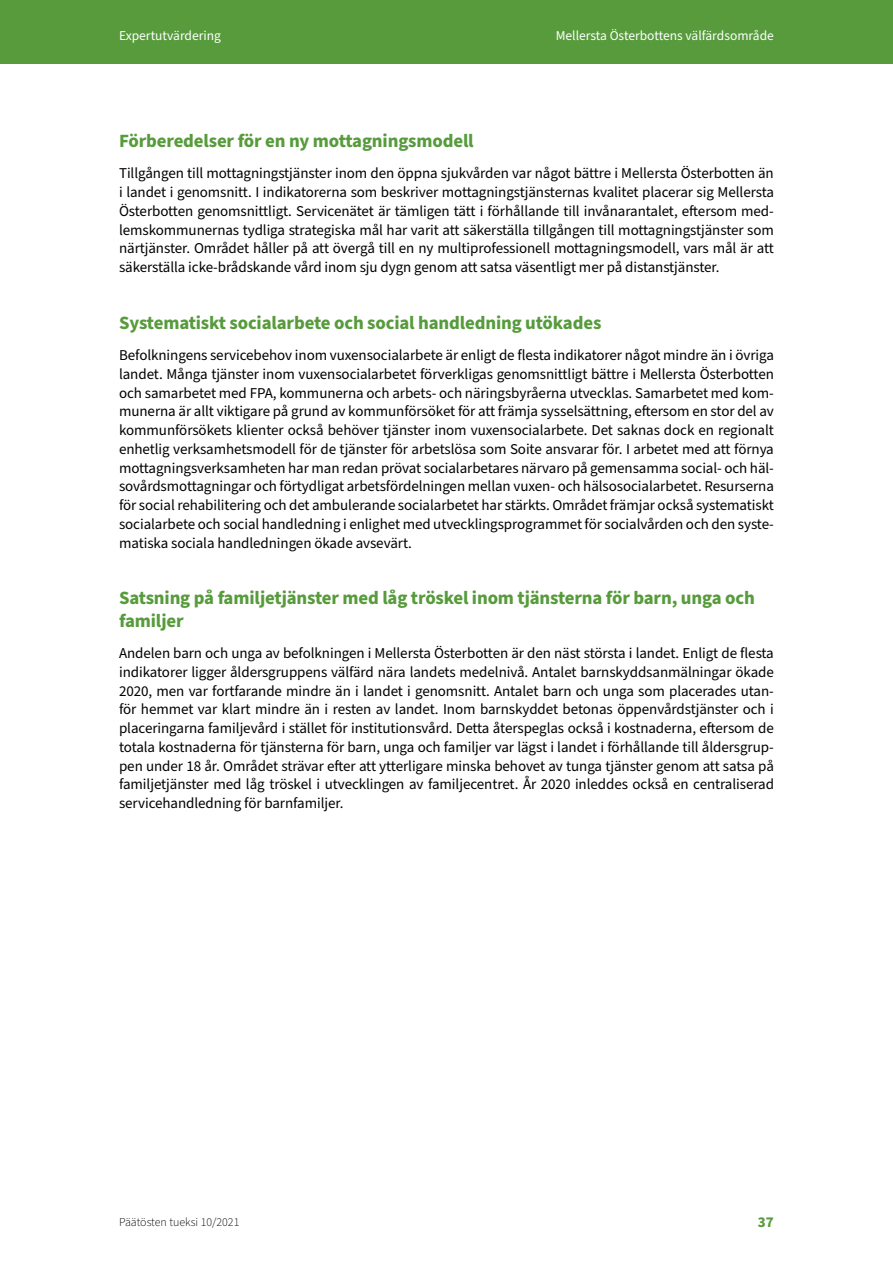
<style>
.page{position:relative;width:893px;height:1263px;background:#fff}
.page>*{position:absolute;margin:0;border:0;box-sizing:border-box;transform-origin:0 0}
.Otsikko_2{font:700 18.75px/22.5px "Source Sans Pro";letter-spacing:-.01em;color:#579b3c}
.Text{font:15px/18.8px "Source Sans Pro";letter-spacing:-.005em;color:#000;text-align:justify}
.t1{font:700 15px "Source Sans Pro";color:#579b3c}
.t2{font:13.5px "Source Sans Pro";color:#fff}
.t3{font:300 12px "Source Sans Pro";color:#000}
</style>
<div class="page">
<div style="left:0;top:0;width:893px;height:64px;background:#579b3c"></div>
<p class="t2" style="left:119px;top:27px;width:103px">Expertutvärdering</p>
<p class="t2" style="left:556px;top:27px;width:220px">Mellersta Österbottens välfärdsområde</p>
<h2 class="Otsikko_2" style="left:119px;top:130px;width:356px">Förberedelser för en ny mottagningsmodell</h2>
<p class="Text" style="left:119px;top:164px;width:656px">Tillgången till mottagningstjänster inom den öppna sjukvården var något bättre i Mellersta Österbotten än i landet i genomsnitt. I indikatorerna som beskriver mottagningstjänsternas kvalitet placerar sig Mellersta Österbotten genomsnittligt. Servicenätet är tämligen tätt i förhållande till invånarantalet, eftersom med&shy;lemskommunernas tydliga strategiska mål har varit att säkerställa tillgången till mottagningstjänster som närtjänster. Området håller på att övergå till en ny multiprofessionell mottagningsmodell, vars mål är att säkerställa icke-brådskande vård inom sju dygn genom att satsa väsentligt mer på distanstjänster.</p>
<h2 class="Otsikko_2" style="left:119px;top:312px;width:484px">Systematiskt socialarbete och social handledning utökades</h2>
<p class="Text" style="left:119px;top:346px;width:656px">Befolkningens servicebehov inom vuxensocialarbete är enligt de flesta indikatorer något mindre än i övriga landet. Många tjänster inom vuxensocialarbetet förverkligas genomsnittligt bättre i Mellersta Österbotten och samarbetet med FPA, kommunerna och arbets- och näringsbyråerna utvecklas. Samarbetet med kom&shy;munerna är allt viktigare på grund av kommunförsöket för att främja sysselsättning, eftersom en stor del av kommunförsökets klienter också behöver tjänster inom vuxensocialarbete. Det saknas dock en regionalt enhetlig verksamhetsmodell för de tjänster för arbetslösa som Soite ansvarar för. I arbetet med att förnya mottagningsverksamheten har man redan prövat socialarbetares närvaro på gemensamma social- och häl&shy;sovårdsmottagningar och förtydligat arbetsfördelningen mellan vuxen- och hälsosocialarbetet. Resurserna för social rehabilitering och det ambulerande socialarbetet har stärkts. Området främjar också systematiskt socialarbete och social handledning i enlighet med utvecklingsprogrammet för socialvården och den syste&shy;matiska sociala handledningen ökade avsevärt.</p>
<h2 class="Otsikko_2" style="left:119px;top:587px;width:637px">Satsning på familjetjänster med låg tröskel inom tjänsterna för barn, unga och familjer</h2>
<p class="Text" style="left:119px;top:644px;width:656px">Andelen barn och unga av befolkningen i Mellersta Österbotten är den näst största i landet. Enligt de flesta indikatorer ligger åldersgruppens välfärd nära landets medelnivå. Antalet barnskyddsanmälningar ökade 2020, men var fortfarande mindre än i landet i genomsnitt. Antalet barn och unga som placerades utan&shy;för hemmet var klart mindre än i resten av landet. Inom barnskyddet betonas öppenvårdstjänster och i placeringarna familjevård i stället för institutionsvård. Detta återspeglas också i kostnaderna, eftersom de totala kostnaderna för tjänsterna för barn, unga och familjer var lägst i landet i förhållande till åldersgrup&shy;pen under 18 år. Området strävar efter att ytterligare minska behovet av tunga tjänster genom att satsa på familjetjänster med låg tröskel i utvecklingen av familjecentret. År 2020 inleddes också en centraliserad servicehandledning för barnfamiljer.</p>
<p class="t3" style="left:119px;top:1214px;width:122px">Päätösten tueksi 10/2021</p>
<p class="t1" style="left:758px;top:1212px;width:17px">37</p>
</div>
